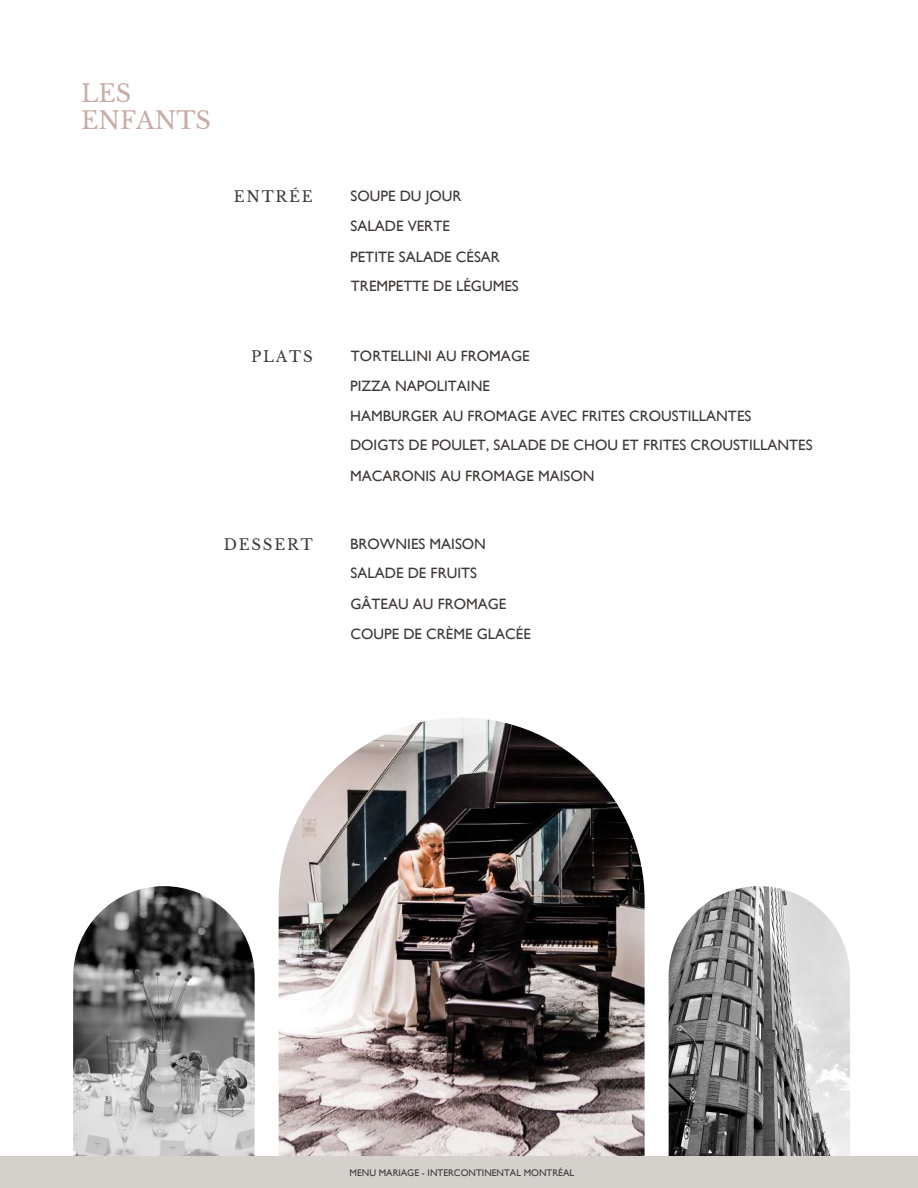
<style>
.page{position:relative;width:918px;height:1188px;background:#fff}
.page>*{position:absolute;margin:0;border:0;box-sizing:border-box;transform-origin:0 0}
.t1{font:24px/27px "Libre Baskerville";color:#c8ada5}
.t2{font:15px/29.8px "Gill Sans";color:#3d3835}
.t3{font:15px "Libre Baskerville";letter-spacing:.12em;color:#3d3835}
.t4{font:9.6px "Gill Sans";color:#3d3835}
</style>
<div class="page">
<img style="left:279px;top:718px;width:366px;height:438px">
<img style="left:73px;top:886px;width:182px;height:270px">
<img style="left:669px;top:886px;width:181px;height:270px">
<div style="left:0;top:1156px;width:918px;height:32px;background:#d4d0cc"></div>
<h1 class="t1" style="left:81px;top:80px;width:132px">LES<br>ENFANTS</h1>
<p class="t3" style="left:234px;top:187px;width:81px">ENTRÉE</p>
<p class="t3" style="left:251px;top:347px;width:63px">PLATS</p>
<p class="t3" style="left:224px;top:535px;width:91px">DESSERT</p>
<p class="t2" style="left:350px;top:180px;width:151px;line-height:30.6px">SOUPE DU JOUR<br>SALADE VERTE<br>PETITE SALADE CÉSAR</p>
<p class="t2" style="left:351px;top:271px;width:169px">TREMPETTE DE LÉGUMES</p>
<p class="t2" style="left:350px;top:341px;width:464px">TORTELLINI AU FROMAGE<br>PIZZA NAPOLITAINE<br>HAMBURGER AU FROMAGE AVEC FRITES CROUSTILLANTES<br>DOIGTS DE POULET, SALADE DE CHOU ET FRITES CROUSTILLANTES</p>
<p class="t2" style="left:350px;top:462px;width:246px">MACARONIS AU FROMAGE MAISON</p>
<p class="t2" style="left:350px;top:529px;width:137px">BROWNIES MAISON<br>SALADE DE FRUITS</p>
<p class="t2" style="left:350px;top:590px;width:182px">GÂTEAU AU FROMAGE<br>COUPE DE CRÈME GLACÉE</p>
<p class="t4" style="left:350px;top:1167px;width:226px">MENU MARIAGE - INTERCONTINENTAL MONTRÉAL</p>
</div>
